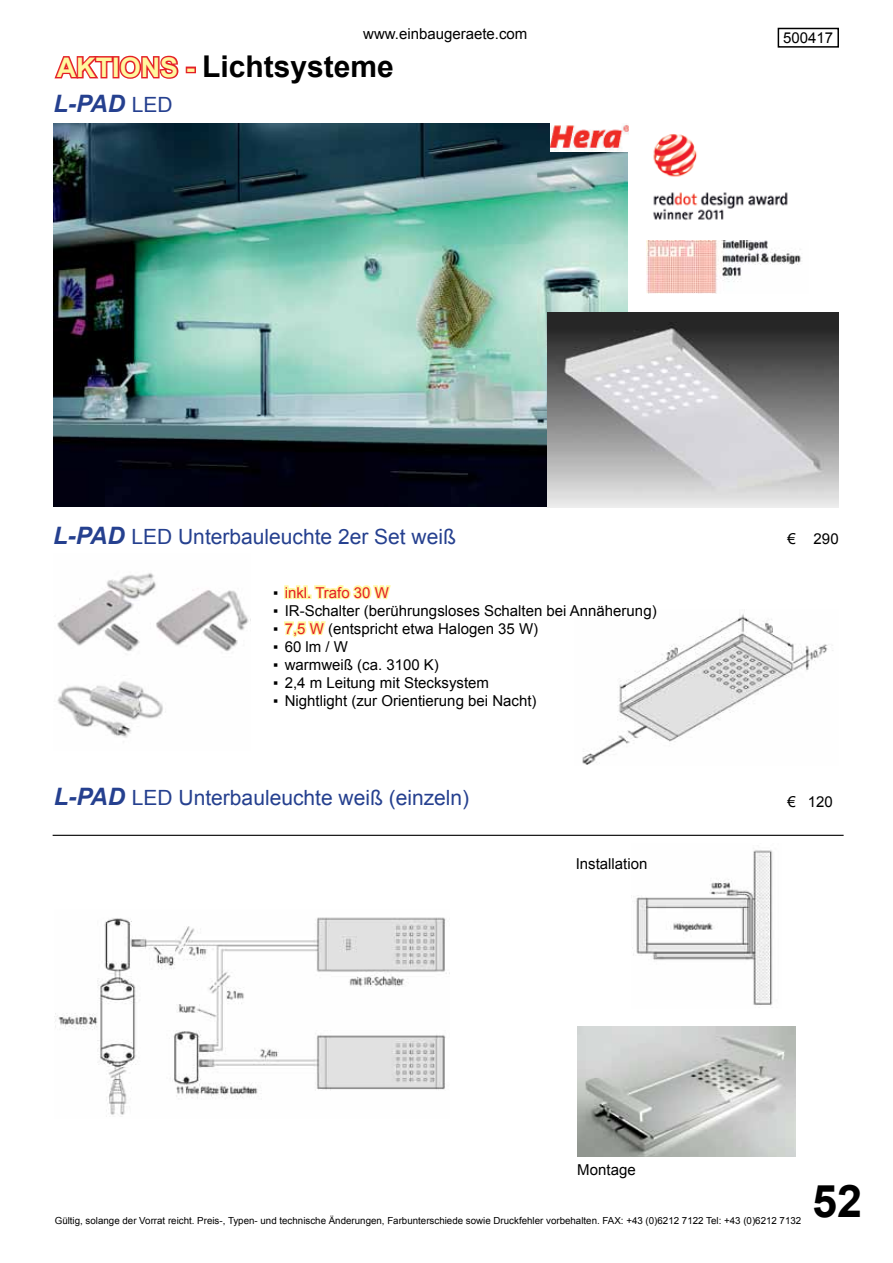
<style>
.page{position:relative;width:893px;height:1263px;background:#fff}
.page>*{position:absolute;margin:0;border:0;box-sizing:border-box;transform-origin:0 0}
.t1{font:700 45px "Arial";color:#000}
.t2{font:700 30px "Arial";color:#000}
.t3{font:italic 700 24px "Arial";color:#25408f}
.t4{font:21px "Arial";color:#25408f}
.t5{font:15px "Arial";color:#000}
.t6{font:15px "Arial";color:#e41f26}
.t7{font:9.75px "Arial";color:#000}
.s1{font-size:27px;color:#fff89f}
.s2{font-weight:400;font-style:normal;font-size:21px}
.s3{font-weight:700;font-style:italic;font-size:24px}
.s4{color:#000}
.s5{color:#e41f26}
</style>
<div class="page">
<div style="left:778px;top:28px;width:61px;height:20px;border:2px solid #000"></div>
<img style="left:582px;top:614px;width:251px;height:151px">
<svg style="left:284px;top:585px;width:107px;height:53px"></svg>
<img style="left:57px;top:573px;width:192px;height:165px">
<img style="left:53px;top:123px;width:575px;height:383px">
<img style="left:653px;top:134px;width:135px;height:87px">
<img style="left:647px;top:241px;width:154px;height:53px">
<img style="left:55px;top:917px;width:392px;height:200px">
<img style="left:632px;top:850px;width:141px;height:158px">
<img style="left:578px;top:1026px;width:217px;height:131px">
<img style="left:547px;top:313px;width:291px;height:194px">
<hr style="left:53px;top:835px;width:791px;height:1px;background:#000">
<img style="left:550px;top:123px;width:78px;height:29px">
<svg style="left:54px;top:55px;width:125px;height:24px"></svg>
<div style="left:186px;top:67px;width:10px;height:6px;border:3px solid #e41f26"></div>
<p class="t5" style="left:363px;top:24px;width:166px">www.einbaugeraete.com</p>
<p class="t5" style="left:783px;top:28px;width:52px">500417</p>
<h2 class="t2" style="left:57px;top:46px;width:339px"><span class="s1">AKTIONS -</span> Lichtsysteme</h2>
<h3 class="t3" style="left:53px;top:88px;width:121px">L-PAD <span class="s2">LED</span></h3>
<h3 class="t4" style="left:53px;top:522px;width:404px"><span class="s3">L-PAD</span> LED Unterbauleuchte 2er Set weiß</h3>
<p class="t6" style="left:273px;top:582px;width:117px"><span class="s4">▪</span> inkl. Trafo 30 W</p>
<p class="t5" style="left:273px;top:600px;width:385px">▪ IR-Schalter (berührungsloses Schalten bei Annäherung)</p>
<p class="t5" style="left:273px;top:618px;width:267px">▪ <span class="s5">7,5 W</span> (entspricht etwa Halogen 35 W)</p>
<p class="t5" style="left:273px;top:636px;width:77px">▪ 60 lm / W</p>
<p class="t5" style="left:273px;top:654px;width:167px">▪ warmweiß (ca. 3100 K)</p>
<p class="t5" style="left:273px;top:672px;width:217px">▪ 2,4 m Leitung mit Stecksystem</p>
<p class="t5" style="left:273px;top:690px;width:265px">▪ Nightlight (zur Orientierung bei Nacht)</p>
<p class="t5" style="left:788px;top:528px;width:53px">€ 290</p>
<h3 class="t4" style="left:54px;top:784px;width:417px"><span class="s3">L-PAD</span> LED Unterbauleuchte weiß (einzeln)</h3>
<p class="t5" style="left:788px;top:791px;width:47px">€ 120</p>
<p class="t5" style="left:576px;top:854px;width:73px">Installation</p>
<p class="t5" style="left:577px;top:1160px;width:60px">Montage</p>
<p class="t7" style="left:55px;top:1214px;width:748px">Gültig, solange der Vorrat reicht. Preis-, Typen- und technische Änderungen, Farbunterschiede sowie Druckfehler vorbehalten. FAX: +43 (0)6212 7122 Tel: +43 (0)6212 7132</p>
<h1 class="t1" style="left:812px;top:1171px;width:52px">52</h1>
</div>
